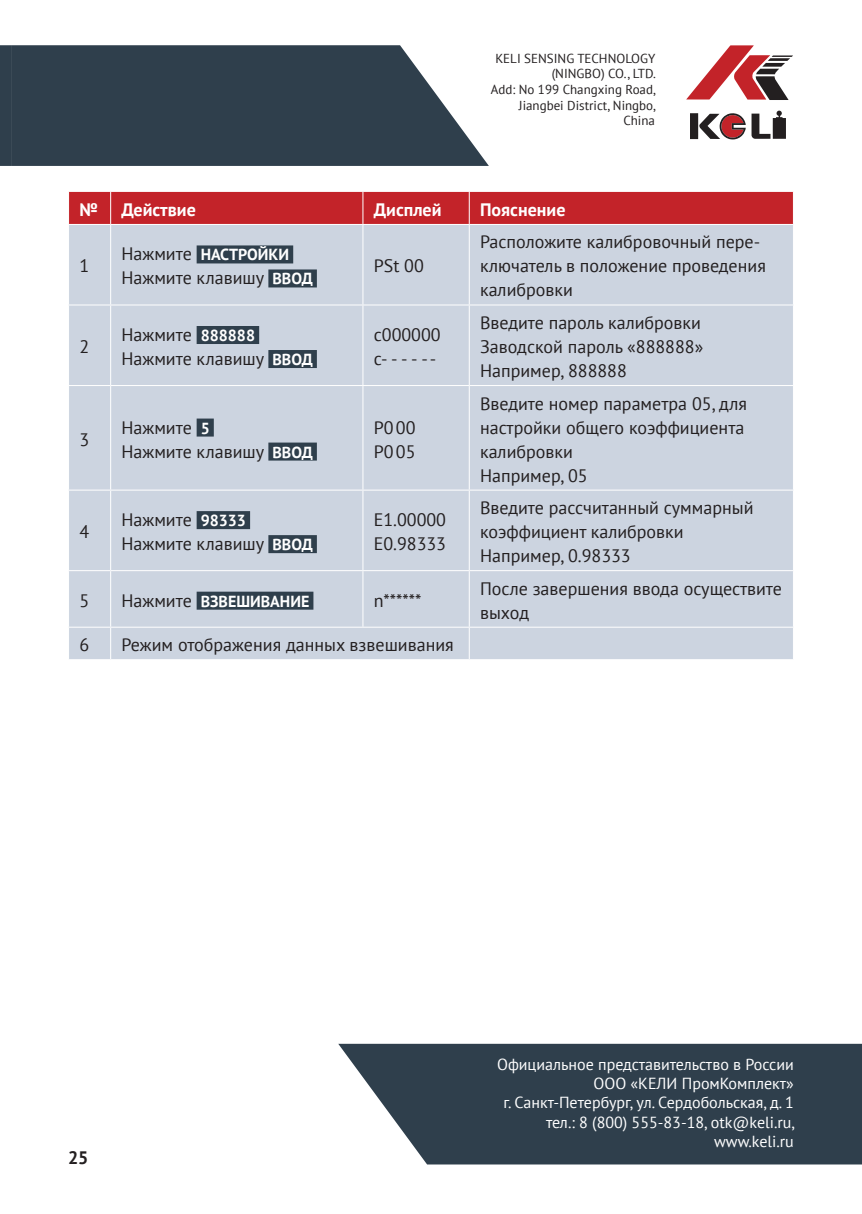
<style>
.page{position:relative;width:862px;height:1214px;background:#fff}
.page>*{position:absolute;margin:0;border:0;box-sizing:border-box;transform-origin:0 0}
.PT_Sans_9{font:18px/24px "PT Sans";color:#231f20}
.white_zag_table{font:700 18px "PT Sans";color:#fff}
.t1{font:700 18px "PT Sans";color:#231f20}
.t2{font:16px/19.2px "PT Sans";color:#fff;text-align:right}
.PT_Sans_9-2{font:700 16px "PT Sans";color:#fff}
.t3{font:13px/15.6px "PT Sans";color:#231f20;text-align:right}
.s1{font-weight:400;font-size:18px;color:#231f20}
.s2{font-weight:700;font-size:16px;color:#fff}
</style>
<div class="page">
<svg style="left:0;top:45px;width:12px;height:121px"></svg>
<svg style="left:12px;top:45px;width:477px;height:121px;fill:#2f3f4c"></svg>
<svg style="left:686px;top:45px;width:107px;height:55px"></svg>
<svg style="left:690px;top:110px;width:96px;height:29px"></svg>
<svg style="left:338px;top:1043px;width:524px;height:121px;fill:#2f3f4c"></svg>
<div style="left:69px;top:192px;width:724px;height:32px;background:#c32329"></div>
<div style="left:69px;top:225px;width:724px;height:434px;background:#ccd4e0"></div>
<hr style="left:110px;top:192px;width:1px;height:32px;background:#fff">
<hr style="left:362px;top:192px;width:1px;height:32px;background:#fff">
<hr style="left:469px;top:192px;width:1px;height:32px;background:#fff">
<hr style="left:110px;top:225px;width:1px;height:79px;background:#fff">
<hr style="left:362px;top:225px;width:1px;height:79px;background:#fff">
<hr style="left:469px;top:225px;width:1px;height:79px;background:#fff">
<hr style="left:68px;top:304px;width:43px;height:1px;background:#fff">
<hr style="left:111px;top:304px;width:252px;height:1px;background:#fff">
<hr style="left:110px;top:305px;width:1px;height:80px;background:#fff">
<hr style="left:363px;top:304px;width:106px;height:1px;background:#fff">
<hr style="left:362px;top:305px;width:1px;height:80px;background:#fff">
<hr style="left:469px;top:304px;width:325px;height:1px;background:#fff">
<hr style="left:469px;top:305px;width:1px;height:80px;background:#fff">
<hr style="left:68px;top:385px;width:43px;height:1px;background:#fff">
<hr style="left:111px;top:385px;width:252px;height:1px;background:#fff">
<hr style="left:110px;top:386px;width:1px;height:103px;background:#fff">
<hr style="left:363px;top:385px;width:106px;height:1px;background:#fff">
<hr style="left:362px;top:386px;width:1px;height:103px;background:#fff">
<hr style="left:469px;top:385px;width:325px;height:1px;background:#fff">
<hr style="left:469px;top:386px;width:1px;height:103px;background:#fff">
<hr style="left:68px;top:489px;width:43px;height:1px;background:#fff">
<hr style="left:111px;top:489px;width:252px;height:1px;background:#fff">
<hr style="left:110px;top:490px;width:1px;height:80px;background:#fff">
<hr style="left:363px;top:489px;width:106px;height:1px;background:#fff">
<hr style="left:362px;top:490px;width:1px;height:80px;background:#fff">
<hr style="left:469px;top:489px;width:325px;height:1px;background:#fff">
<hr style="left:469px;top:490px;width:1px;height:80px;background:#fff">
<hr style="left:68px;top:570px;width:43px;height:1px;background:#fff">
<hr style="left:111px;top:570px;width:252px;height:1px;background:#fff">
<hr style="left:110px;top:571px;width:1px;height:55px;background:#fff">
<hr style="left:363px;top:570px;width:106px;height:1px;background:#fff">
<hr style="left:362px;top:571px;width:1px;height:55px;background:#fff">
<hr style="left:469px;top:570px;width:325px;height:1px;background:#fff">
<hr style="left:469px;top:571px;width:1px;height:55px;background:#fff">
<hr style="left:68px;top:626px;width:43px;height:1px;background:#fff">
<hr style="left:111px;top:626px;width:252px;height:1px;background:#fff">
<hr style="left:110px;top:627px;width:1px;height:32px;background:#fff">
<hr style="left:363px;top:626px;width:106px;height:1px;background:#fff">
<hr style="left:469px;top:626px;width:325px;height:1px;background:#fff">
<hr style="left:469px;top:627px;width:1px;height:32px;background:#fff">
<div style="left:197px;top:245px;width:96px;height:18px;background:#2f3f4c"></div>
<div style="left:268px;top:269px;width:49px;height:18px;background:#2f3f4c"></div>
<div style="left:197px;top:326px;width:62px;height:18px;background:#2f3f4c"></div>
<div style="left:268px;top:350px;width:49px;height:18px;background:#2f3f4c"></div>
<div style="left:197px;top:418px;width:17px;height:18px;background:#2f3f4c"></div>
<div style="left:268px;top:442px;width:49px;height:18px;background:#2f3f4c"></div>
<div style="left:197px;top:511px;width:53px;height:18px;background:#2f3f4c"></div>
<div style="left:268px;top:535px;width:49px;height:18px;background:#2f3f4c"></div>
<div style="left:197px;top:591px;width:116px;height:18px;background:#2f3f4c"></div>
<p class="t3" style="left:491px;top:50px;width:167px">KELI SENSING TECHNOLOGY (NINGBO) CO., LTD.<br>Add: No 199 Changxing Road,<br>Jiangbei District, Ningbo,<br>China</p>
<p class="white_zag_table" style="left:79px;top:198px;width:20px">№</p>
<p class="white_zag_table" style="left:121px;top:198px;width:76px">Действие</p>
<p class="white_zag_table" style="left:374px;top:198px;width:69px">Дисплей</p>
<p class="white_zag_table" style="left:480px;top:198px;width:87px">Пояснение</p>
<p class="PT_Sans_9" style="left:79px;top:254px;width:11px">1</p>
<p class="PT_Sans_9" style="left:79px;top:334px;width:11px">2</p>
<p class="PT_Sans_9" style="left:79px;top:427px;width:11px">3</p>
<p class="PT_Sans_9" style="left:79px;top:519px;width:11px">4</p>
<p class="PT_Sans_9-2" style="left:121px;top:244px;width:169px"><span class="s1">Нажмите</span> НАСТРОЙКИ</p>
<p class="PT_Sans_9" style="left:121px;top:266px;width:193px">Нажмите клавишу <span class="s2">ВВОД</span></p>
<p class="PT_Sans_9" style="left:121px;top:322px;width:135px">Нажмите <span class="s2">888888</span></p>
<p class="PT_Sans_9" style="left:121px;top:346px;width:193px">Нажмите клавишу <span class="s2">ВВОД</span></p>
<p class="PT_Sans_9" style="left:121px;top:415px;width:90px">Нажмите <span class="s2">5</span></p>
<p class="PT_Sans_9" style="left:121px;top:439px;width:193px">Нажмите клавишу <span class="s2">ВВОД</span></p>
<p class="PT_Sans_9" style="left:121px;top:507px;width:126px">Нажмите <span class="s2">98333</span></p>
<p class="PT_Sans_9" style="left:121px;top:531px;width:193px">Нажмите клавишу <span class="s2">ВВОД</span></p>
<p class="PT_Sans_9" style="left:374px;top:254px;width:52px">PSt 00</p>
<p class="PT_Sans_9" style="left:374px;top:322px;width:68px">c000000</p>
<p class="PT_Sans_9" style="left:374px;top:346px;width:64px">c----- -</p>
<p class="PT_Sans_9" style="left:374px;top:415px;width:43px">P000</p>
<p class="PT_Sans_9" style="left:374px;top:439px;width:43px">Р005</p>
<p class="PT_Sans_9" style="left:374px;top:507px;width:74px">E1.00000</p>
<p class="PT_Sans_9" style="left:374px;top:531px;width:74px">E0.98333</p>
<p class="PT_Sans_9" style="left:480px;top:230px;width:287px">Расположите калибровочный пере&shy;ключатель в положение проведения калибровки</p>
<p class="PT_Sans_9" style="left:480px;top:310px;width:222px">Введите пароль калибровки</p>
<p class="PT_Sans_9" style="left:480px;top:334px;width:225px">Заводской пароль «888888»</p>
<p class="PT_Sans_9" style="left:480px;top:358px;width:148px">Например, 888888</p>
<p class="PT_Sans_9" style="left:480px;top:391px;width:268px">Введите номер параметра 05, для настройки общего коэффициента калибровки</p>
<p class="PT_Sans_9" style="left:480px;top:463px;width:109px">Например, 05</p>
<p class="PT_Sans_9" style="left:480px;top:495px;width:275px">Введите рассчитанный суммарный коэффициент калибровки</p>
<p class="PT_Sans_9" style="left:480px;top:543px;width:152px">Например, 0.98333</p>
<p class="PT_Sans_9" style="left:79px;top:588px;width:11px">5</p>
<p class="PT_Sans_9-2" style="left:121px;top:590px;width:189px"><span class="s1">Нажмите</span> ВЗВЕШИВАНИЕ</p>
<p class="PT_Sans_9" style="left:374px;top:588px;width:49px">n******</p>
<p class="PT_Sans_9" style="left:480px;top:576px;width:303px">После завершения ввода осуществите выход</p>
<p class="PT_Sans_9" style="left:79px;top:632px;width:11px">6</p>
<p class="PT_Sans_9" style="left:121px;top:632px;width:334px">Режим отображения данных взвешивания</p>
<p class="t1" style="left:68px;top:1145px;width:22px">25</p>
<p class="t2" style="left:497px;top:1054px;width:300px">Официальное представительство в России<br>ООО «КЕЛИ ПромКомплект»<br>г. Санкт-Петербург, ул. Сердобольская, д. 1 тел.: 8 (800) 555-83-18, otk@keli.ru, www.keli.ru</p>
</div>
